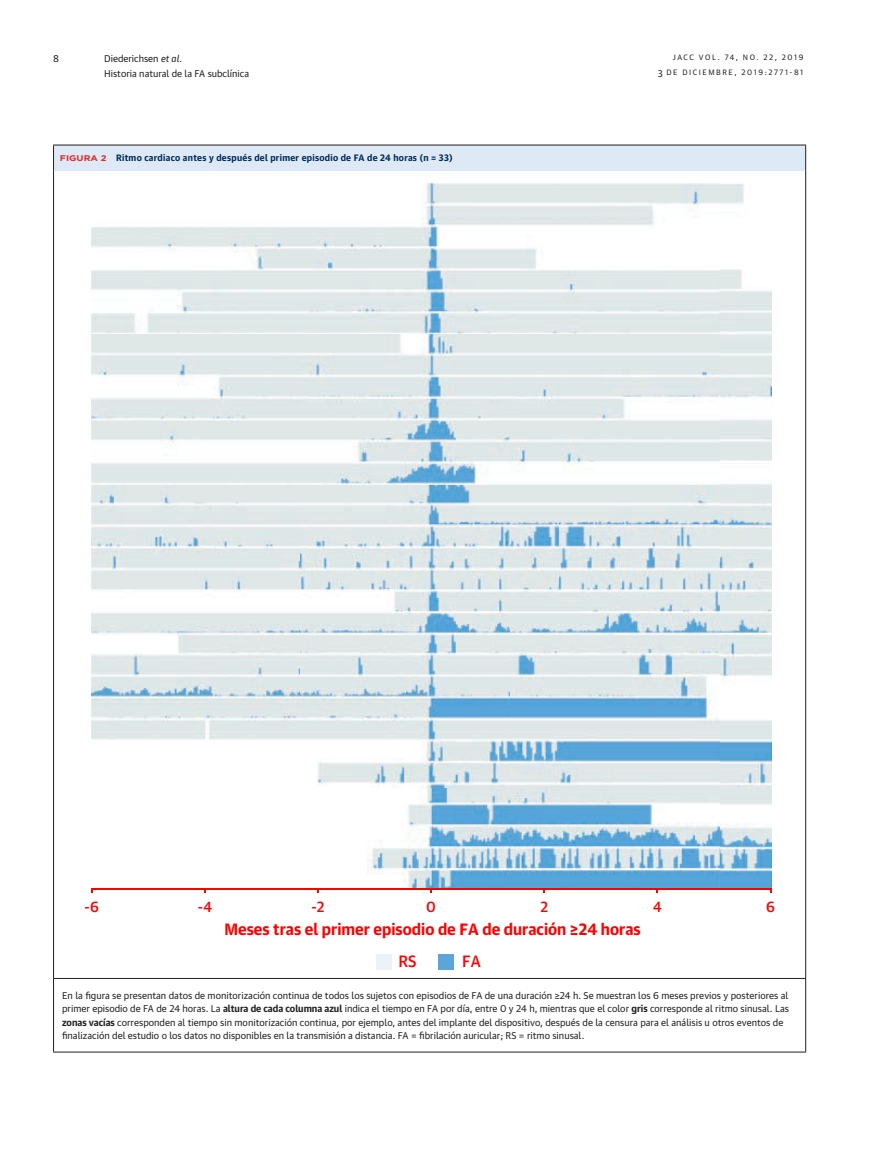
<style>
.page{position:relative;width:872px;height:1170px;background:#fff}
.page>*{position:absolute;margin:0;border:0;box-sizing:border-box;transform-origin:0 0}
.t1{font:700 15.9px "Guardian Text Sans";color:#f00}
.t2{font:500 15.9px "Guardian Text Sans";color:#f00}
.t3{font:500 14.25px "Guardian Text Sans";color:#f00}
.t4{font:9.45px/13.5px "Guardian Text Sans";color:#221f1f}
.t5{font:700 9px "Guardian Text Sans";letter-spacing:.03em;color:#002c5b}
.t6{font:7.5px "Guardian Text Sans";letter-spacing:.205em;color:#221f1f}
.s1{font-style:italic}
.s2{font-size:9.45px}
.s3{font-family:"Gotham";font-size:8.25px;color:#e12a2c}
.s4{font-weight:700}
</style>
<div class="page">
<div style="left:54px;top:145px;width:751px;height:25px;background:#dee9f6"></div>
<hr style="left:53px;top:170px;width:1px;height:807px;background:#221f1f">
<hr style="left:805px;top:170px;width:1px;height:807px;background:#221f1f">
<hr style="left:53px;top:977px;width:753px;height:1px;background:#221f1f">
<hr style="left:53px;top:978px;width:1px;height:73px;background:#221f1f">
<hr style="left:805px;top:978px;width:1px;height:73px;background:#221f1f">
<hr style="left:53px;top:1051px;width:753px;height:1px;background:#221f1f">
<svg style="left:53px;top:146px;width:1px;height:24px"></svg>
<hr style="left:53px;top:145px;width:753px;height:1px;background:#221f1f">
<svg style="left:805px;top:145px;width:1px;height:25px"></svg>
<img style="left:91px;top:184px;width:681px;height:704px">
<hr style="left:91px;top:887px;width:680px;height:2px;background:#f00">
<div style="left:376px;top:954px;width:15px;height:15px;background:#ebf2fa"></div>
<div style="left:438px;top:954px;width:15px;height:15px;background:#5ba5da"></div>
<p class="t4" style="left:53px;top:52px;width:7px">8</p>
<p class="t4" style="left:104px;top:52px;width:80px">Diederichsen <span class="s1">et al.</span></p>
<p class="t6" style="left:672px;top:53px;width:132px">JACC VOL. 74, NO. 22, 2019</p>
<p class="t4" style="left:104px;top:67px;width:146px">Historia natural de la FA subclínica</p>
<p class="t6" style="left:658px;top:68px;width:147px"><span class="s2">3</span> DE DICIEMBRE, 2019:2771-81</p>
<p class="t5" style="left:60px;top:153px;width:394px"><span class="s3">FIGURA 2</span> Ritmo cardiaco antes y después del primer episodio de FA de 24 horas (n = 33)</p>
<h2 class="t3" style="left:84px;top:900px;width:16px">-6</h2>
<h2 class="t3" style="left:197px;top:900px;width:16px">-4</h2>
<h2 class="t3" style="left:311px;top:900px;width:15px">-2</h2>
<h2 class="t3" style="left:426px;top:900px;width:11px">0</h2>
<h2 class="t3" style="left:540px;top:900px;width:9px">2</h2>
<h2 class="t3" style="left:653px;top:900px;width:10px">4</h2>
<h2 class="t3" style="left:766px;top:900px;width:10px">6</h2>
<h1 class="t1" style="left:224px;top:922px;width:418px">Meses tras el primer episodio de FA de duración ≥24 horas</h1>
<h1 class="t2" style="left:398px;top:954px;width:20px">RS</h1>
<h1 class="t2" style="left:462px;top:954px;width:20px">FA</h1>
<p class="t4" style="left:62px;top:988px;width:728px">En la figura se presentan datos de monitorización continua de todos los sujetos con episodios de FA de una duración ≥24 h. Se muestran los 6 meses previos y posteriores al primer episodio de FA de 24 horas. La <span class="s4">altura de cada columna azul</span> indica el tiempo en FA por día, entre 0 y 24 h, mientras que el color <span class="s4">gris</span> corresponde al ritmo sinusal. Las <span class="s4">zonas vacías</span> corresponden al tiempo sin monitorización continua, por ejemplo, antes del implante del dispositivo, después de la censura para el análisis u otros eventos de finalización del estudio o los datos no disponibles en la transmisión a distancia. FA = fibrilación auricular; RS = ritmo sinusal.</p>
</div>
